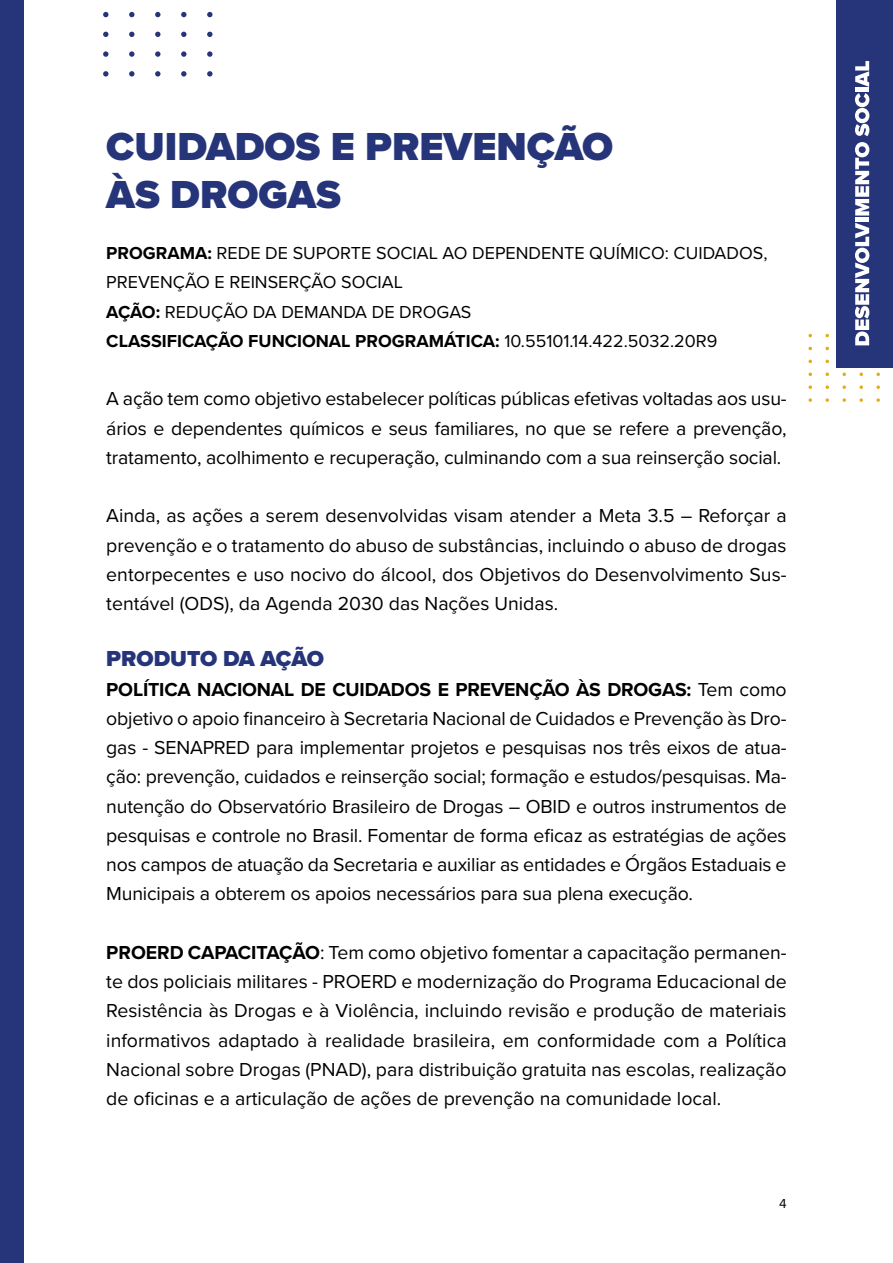
<style>
.page{position:relative;width:893px;height:1263px;background:#fff}
.page>*{position:absolute;margin:0;border:0;box-sizing:border-box;transform-origin:0 0}
.t1{font:900 40.5px/48.6px "Proxima Nova";color:#263579}
.t2{font:900 22.5px "Proxima Nova";letter-spacing:-.005em;color:#263579}
.t3{font:19.5px/29.2px "Proxima Nova";letter-spacing:-.005em;color:#000;text-align:justify}
.t4{font:18px/29.2px "Proxima Nova";color:#000}
.t5{font:13.5px "Proxima Nova";color:#000}
.s1{font-weight:700}
</style>
<div class="page">
<svg style="left:808px;top:334px;width:4px;height:3px"></svg>
<svg style="left:825px;top:334px;width:4px;height:3px"></svg>
<svg style="left:808px;top:347px;width:4px;height:3px"></svg>
<svg style="left:825px;top:347px;width:4px;height:3px"></svg>
<svg style="left:808px;top:360px;width:4px;height:3px"></svg>
<svg style="left:825px;top:360px;width:4px;height:3px"></svg>
<svg style="left:808px;top:372px;width:4px;height:4px"></svg>
<svg style="left:825px;top:372px;width:4px;height:4px"></svg>
<svg style="left:842px;top:372px;width:4px;height:4px"></svg>
<svg style="left:859px;top:372px;width:4px;height:4px"></svg>
<svg style="left:876px;top:372px;width:4px;height:4px"></svg>
<svg style="left:808px;top:385px;width:4px;height:4px"></svg>
<svg style="left:825px;top:385px;width:4px;height:4px"></svg>
<svg style="left:842px;top:385px;width:4px;height:4px"></svg>
<svg style="left:859px;top:385px;width:4px;height:4px"></svg>
<svg style="left:876px;top:385px;width:4px;height:4px"></svg>
<svg style="left:808px;top:398px;width:4px;height:4px"></svg>
<svg style="left:825px;top:398px;width:4px;height:4px"></svg>
<svg style="left:842px;top:398px;width:4px;height:4px"></svg>
<svg style="left:859px;top:398px;width:4px;height:4px"></svg>
<svg style="left:876px;top:398px;width:4px;height:4px"></svg>
<svg style="left:103px;top:12px;width:5px;height:5px"></svg>
<svg style="left:129px;top:12px;width:5px;height:5px"></svg>
<svg style="left:155px;top:12px;width:5px;height:5px"></svg>
<svg style="left:181px;top:12px;width:5px;height:5px"></svg>
<svg style="left:207px;top:12px;width:6px;height:5px"></svg>
<svg style="left:103px;top:32px;width:5px;height:5px"></svg>
<svg style="left:129px;top:32px;width:5px;height:5px"></svg>
<svg style="left:155px;top:32px;width:5px;height:5px"></svg>
<svg style="left:181px;top:32px;width:5px;height:5px"></svg>
<svg style="left:207px;top:32px;width:6px;height:5px"></svg>
<svg style="left:103px;top:51px;width:5px;height:6px"></svg>
<svg style="left:129px;top:51px;width:5px;height:6px"></svg>
<svg style="left:155px;top:51px;width:5px;height:6px"></svg>
<svg style="left:181px;top:51px;width:5px;height:6px"></svg>
<svg style="left:207px;top:51px;width:6px;height:6px"></svg>
<svg style="left:103px;top:71px;width:5px;height:6px"></svg>
<svg style="left:129px;top:71px;width:5px;height:6px"></svg>
<svg style="left:155px;top:71px;width:5px;height:6px"></svg>
<svg style="left:181px;top:71px;width:5px;height:6px"></svg>
<svg style="left:207px;top:71px;width:6px;height:6px"></svg>
<div style="left:836px;top:0;width:57px;height:368px;background:#263579"></div>
<svg style="left:855px;top:223px;width:14px;height:123px"></svg>
<hr style="left:855px;top:218px;width:14px;height:4px;background:#fff">
<svg style="left:855px;top:142px;width:14px;height:74px"></svg>
<svg style="left:855px;top:93px;width:14px;height:43px"></svg>
<hr style="left:855px;top:88px;width:14px;height:4px;background:#fff">
<svg style="left:855px;top:61px;width:14px;height:26px"></svg>
<div style="left:0;top:0;width:23px;height:1263px;background:#263579"></div>
<h1 class="t1" style="left:106px;top:121px;width:508px">CUIDADOS E PREVENÇÃO<br>ÀS DROGAS</h1>
<p class="t4" style="left:106px;top:238px;width:663px"><span class="s1">PROGRAMA:</span> REDE DE SUPORTE SOCIAL AO DEPENDENTE QUÍMICO: CUIDADOS, PREVENÇÃO E REINSERÇÃO SOCIAL<br><span class="s1">AÇÃO:</span> REDUÇÃO DA DEMANDA DE DROGAS<br><span class="s1">CLASSIFICAÇÃO FUNCIONAL PROGRAMÁTICA:</span> 10.55101.14.422.5032.20R9</p>
<p class="t3" style="left:106px;top:383px;width:682px">A ação tem como objetivo estabelecer políticas públicas efetivas voltadas aos usu&shy;ários e dependentes químicos e seus familiares, no que se refere a prevenção, tratamento, acolhimento e recuperação, culminando com a sua reinserção social.</p>
<p class="t3" style="left:106px;top:500px;width:682px">Ainda, as ações a serem desenvolvidas visam atender a Meta 3.5 – Reforçar a prevenção e o tratamento do abuso de substâncias, incluindo o abuso de drogas entorpecentes e uso nocivo do álcool, dos Objetivos do Desenvolvimento Sus&shy;tentável (ODS), da Agenda 2030 das Nações Unidas.</p>
<p class="t2" style="left:106px;top:642px;width:219px">PRODUTO DA AÇÃO</p>
<p class="t3" style="left:106px;top:674px;width:682px"><span class="s1">POLÍTICA NACIONAL DE CUIDADOS E PREVENÇÃO ÀS DROGAS:</span> Tem como objetivo o apoio financeiro à Secretaria Nacional de Cuidados e Prevenção às Dro&shy;gas - SENAPRED para implementar projetos e pesquisas nos três eixos de atua&shy;ção: prevenção, cuidados e reinserção social; formação e estudos/pesquisas. Ma&shy;nutenção do Observatório Brasileiro de Drogas – OBID e outros instrumentos de pesquisas e controle no Brasil. Fomentar de forma eficaz as estratégias de ações nos campos de atuação da Secretaria e auxiliar as entidades e Órgãos Estaduais e Municipais a obterem os apoios necessários para sua plena execução.</p>
<p class="t3" style="left:106px;top:937px;width:682px"><span class="s1">PROERD CAPACITAÇÃO</span>: Tem como objetivo fomentar a capacitação permanen&shy;te dos policiais militares - PROERD e modernização do Programa Educacional de Resistência às Drogas e à Violência, incluindo revisão e produção de materiais informativos adaptado à realidade brasileira, em conformidade com a Política Nacional sobre Drogas (PNAD), para distribuição gratuita nas escolas, realização de oficinas e a articulação de ações de prevenção na comunidade local.</p>
<p class="t5" style="left:779px;top:1193px;width:9px">4</p>
</div>
